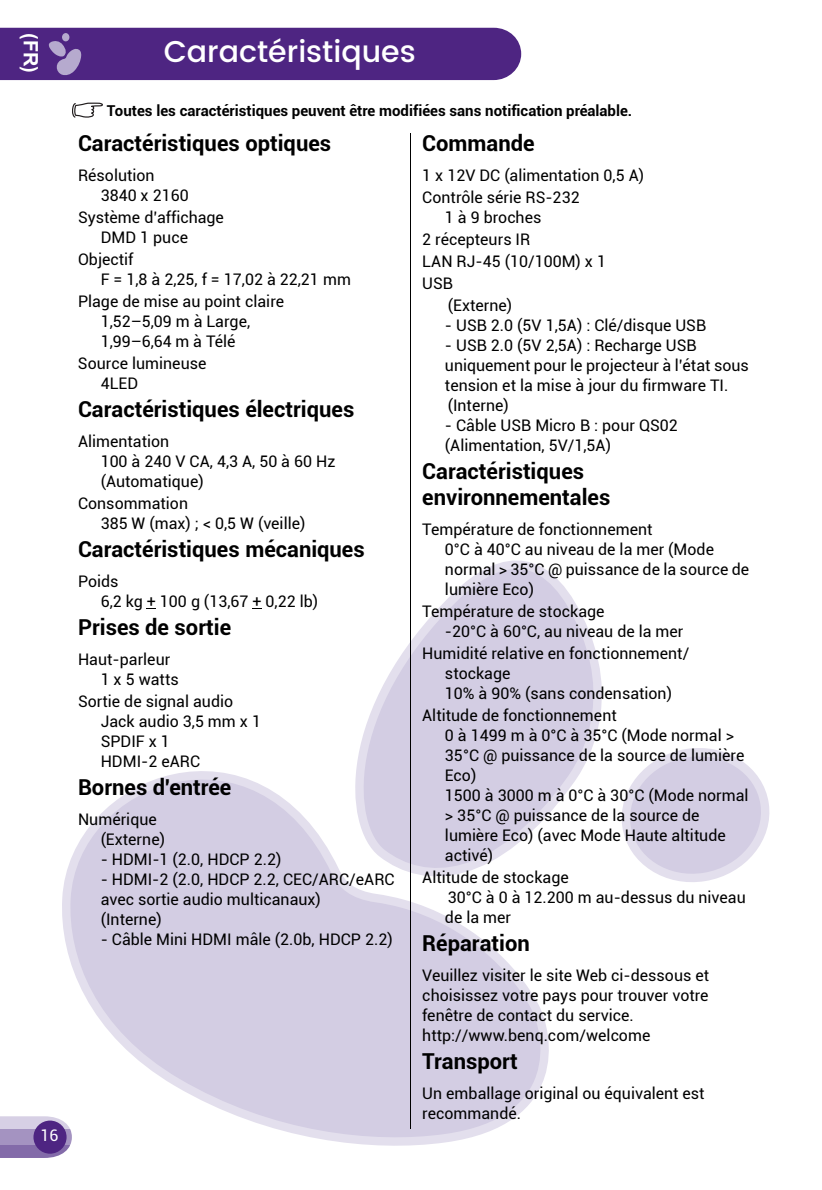
<style>
.page{position:relative;width:822px;height:1190px;background:#fff}
.page>*{position:absolute;margin:0;border:0;box-sizing:border-box;transform-origin:0 0}
.t1{font:500 30px "Poppins";color:#fff}
.t2{font:700 22px/26px "Roboto";color:#000}
.t3{font:700 20px "Arial";color:#fff}
.t4{font:16px/20px "Roboto";color:#000}
.t5{font:16px "Roboto";color:#fff}
.t6{font:700 15px "Roboto";letter-spacing:-.005em;color:#000}
</style>
<div class="page">
<svg style="left:622px;top:748px;width:148px;height:134px"></svg>
<svg style="left:373px;top:560px;width:229px;height:233px"></svg>
<svg style="left:63px;top:708px;width:503px;height:438px"></svg>
<div style="left:0;top:28px;width:521px;height:52px;background:#4e2582"></div>
<svg style="left:0;top:1116px;width:72px;height:13px"></svg>
<div style="left:0;top:1129px;width:72px;height:16px;background:#a493c1"></div>
<div style="left:0;top:1145px;width:72px;height:13px;background:#836ba9"></div>
<div style="left:33px;top:1121px;width:34px;height:33px;background:#4e2582;border-radius:50%"></div>
<hr style="left:410px;top:133px;width:1px;height:996px;background:#000">
<svg style="left:72px;top:103px;width:31px;height:15px"></svg>
<p class="t3" style="left:42px;top:33px;width:41px;rotate:90deg">(FR)</p>
<h1 class="t1" style="left:164px;top:30px;width:253px">Caractéristiques</h1>
<p class="t5" style="left:40px;top:1126px;width:19px">16</p>
<p class="t6" style="left:107px;top:102px;width:527px">Toutes les caractéristiques peuvent être modifiées sans notification préalable.</p>
<h2 class="t2" style="left:78px;top:131px;width:255px">Caractéristiques optiques</h2>
<p class="t4" style="left:101px;top:166px;width:90px;text-indent:-23px">Résolution<br>3840 x 2160</p>
<p class="t4" style="left:101px;top:208px;width:125px;text-indent:-23px">Système d’affichage<br>DMD 1 puce</p>
<p class="t4" style="left:101px;top:250px;width:252px;text-indent:-23px">Objectif<br>F = 1,8 à 2,25, f = 17,02 à 22,21 mm</p>
<p class="t4" style="left:101px;top:292px;width:185px;text-indent:-23px">Plage de mise au point claire<br>1,52–5,09 m à Large,<br>1,99–6,64 m à Télé</p>
<p class="t4" style="left:101px;top:354px;width:107px;text-indent:-23px">Source lumineuse<br>4LED</p>
<h2 class="t2" style="left:78px;top:397px;width:278px">Caractéristiques électriques</h2>
<p class="t4" style="left:101px;top:432px;width:236px;text-indent:-23px">Alimentation<br>100 à 240 V CA, 4,3 A, 50 à 60 Hz (Automatique)</p>
<p class="t4" style="left:101px;top:494px;width:206px;text-indent:-23px">Consommation<br>385 W (max) ; &lt; 0,5 W (veille)</p>
<h2 class="t2" style="left:78px;top:537px;width:288px">Caractéristiques mécaniques</h2>
<p class="t4" style="left:101px;top:572px;width:219px;text-indent:-23px">Poids<br>6,2 kg + 100 g (13,67 + 0,22 lb)</p>
<h2 class="t2" style="left:78px;top:615px;width:155px">Prises de sortie</h2>
<p class="t4" style="left:101px;top:650px;width:80px;text-indent:-23px">Haut-parleur<br>1 x 5 watts</p>
<p class="t4" style="left:101px;top:692px;width:162px;text-indent:-23px">Sortie de signal audio<br>Jack audio 3,5 mm x 1<br>SPDIF x 1<br>HDMI-2 eARC</p>
<h2 class="t2" style="left:78px;top:775px;width:155px">Bornes d'entrée</h2>
<p class="t4" style="left:101px;top:810px;width:66px;text-indent:-23px">Numérique (Externe)</p>
<p class="t4" style="left:101px;top:850px;width:182px">- HDMI-1 (2.0, HDCP 2.2)</p>
<p class="t4" style="left:101px;top:870px;width:295px">- HDMI-2 (2.0, HDCP 2.2, CEC/ARC/eARC avec sortie audio multicanaux)<br>(Interne)</p>
<p class="t4" style="left:101px;top:930px;width:294px">- Câble Mini HDMI mâle (2.0b, HDCP 2.2)</p>
<h2 class="t2" style="left:422px;top:131px;width:114px">Commande</h2>
<p class="t4" style="left:422px;top:165px;width:223px;line-height:22px">1 x 12V DC (alimentation 0,5 A)<br>Contrôle série RS-232</p>
<p class="t4" style="left:445px;top:208px;width:98px">1 à 9 broches</p>
<p class="t4" style="left:422px;top:230px;width:110px">2 récepteurs IR</p>
<p class="t4" style="left:422px;top:252px;width:185px">LAN RJ-45 (10/100M) x 1</p>
<p class="t4" style="left:422px;top:274px;width:32px">USB</p>
<p class="t4" style="left:448px;top:296px;width:66px">(Externe)</p>
<p class="t4" style="left:445px;top:316px;width:263px">- USB 2.0 (5V 1,5A) : Clé/disque USB</p>
<p class="t4" style="left:445px;top:336px;width:305px">- USB 2.0 (5V 2,5A) : Recharge USB uniquement pour le projecteur à l’état sous tension et la mise à jour du firmware TI. (Interne)</p>
<p class="t4" style="left:445px;top:416px;width:234px">- Câble USB Micro B : pour QS02 (Alimentation, 5V/1,5A)</p>
<h2 class="t2" style="left:422px;top:459px;width:190px">Caractéristiques environnementales</h2>
<p class="t4" style="left:445px;top:520px;width:306px;text-indent:-23px">Température de fonctionnement<br>0°C à 40°C au niveau de la mer (Mode normal &gt; 35°C @ puissance de la source de lumière Eco)</p>
<p class="t4" style="left:445px;top:602px;width:240px;text-indent:-23px">Température de stockage<br>-20°C à 60°C, au niveau de la mer</p>
<p class="t4" style="left:445px;top:644px;width:246px;text-indent:-23px">Humidité relative en fonctionnement/ stockage<br>10% à 90% (sans condensation)</p>
<p class="t4" style="left:445px;top:706px;width:305px;text-indent:-23px">Altitude de fonctionnement<br>0 à 1499 m à 0°C à 35°C (Mode normal &gt;<br>35°C @ puissance de la source de lumière<br>Eco)<br>1500 à 3000 m à 0°C à 30°C (Mode normal &gt; 35°C @ puissance de la source de lumière Eco) (avec Mode Haute altitude activé)</p>
<p class="t4" style="left:445px;top:868px;width:302px;text-indent:-23px">Altitude de stockage<br>30°C à 0 à 12.200 m au-dessus du niveau de la mer</p>
<h2 class="t2" style="left:422px;top:931px;width:109px">Réparation</h2>
<p class="t4" style="left:422px;top:966px;width:288px">Veuillez visiter le site Web ci-dessous et choisissez votre pays pour trouver votre fenêtre de contact du service. http://www.benq.com/welcome</p>
<h2 class="t2" style="left:422px;top:1049px;width:97px">Transport</h2>
<p class="t4" style="left:422px;top:1084px;width:284px">Un emballage original ou équivalent est recommandé.</p>
</div>
